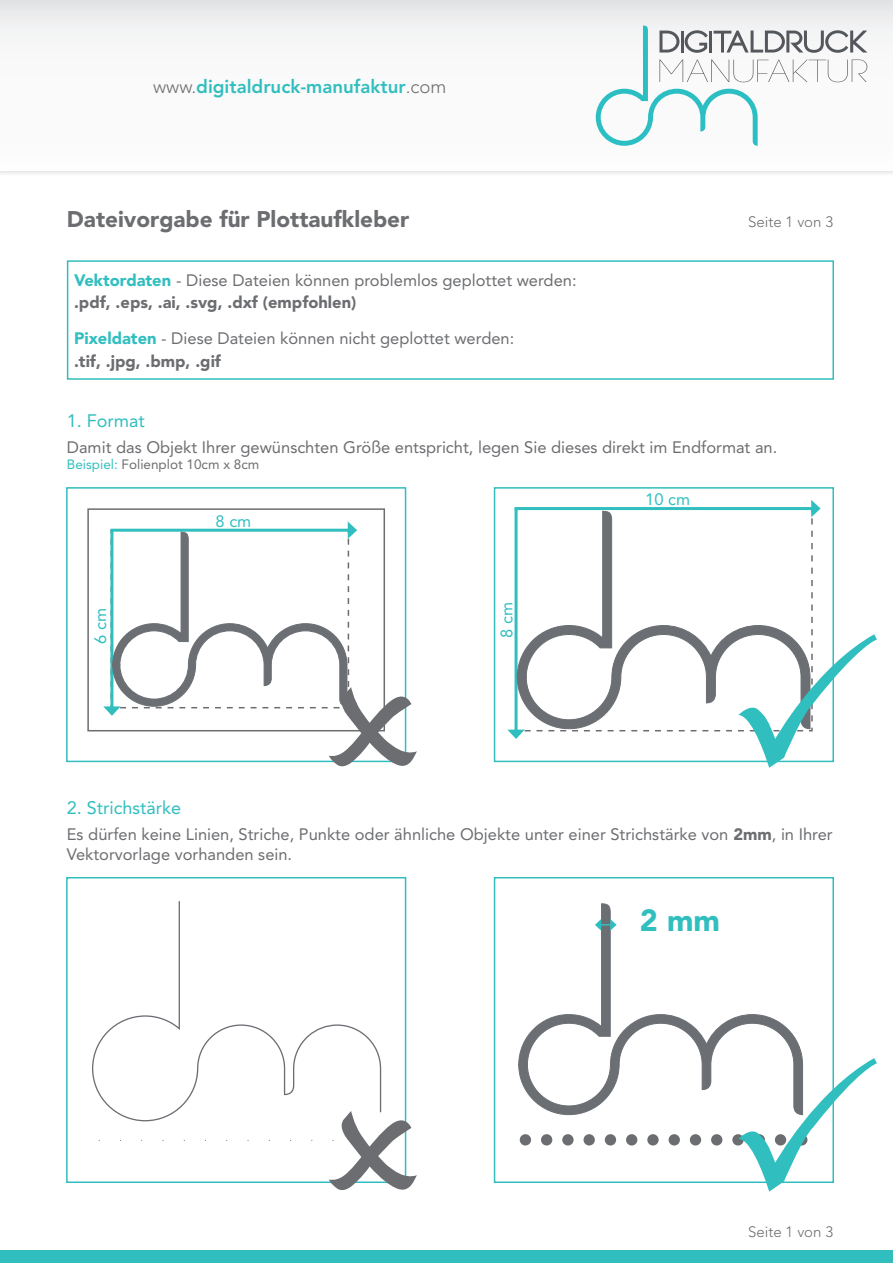
<style>
.page{position:relative;width:893px;height:1263px;background:#fff}
.page>*{position:absolute;margin:0;border:0;box-sizing:border-box;transform-origin:0 0}
.t1{font:900 30.45px "Avenir LT Std";color:#31bebf}
.t2{font:900 22.5px "Avenir LT Std";color:#6c6d70}
.t3{font:800 18.6px "Avenir LT Std";color:#31bebf}
.t4{font:18px "Avenir LT Std";color:#31bebf}
.t5{font:16.5px/22.5px "Avenir LT Std";color:#6c6d70}
.t6{font:16.5px "Avenir LT Std";color:#31bebf}
.t7{font:300 15px "Avenir LT Std";color:#6c6d70}
.t8{font:13.5px "Avenir LT Std";color:#6c6d70}
.s1{font-weight:300;color:#6c6d70}
.s2{font-weight:900;color:#31bebf}
.s3{font-weight:900}
.s4{color:#31bebf}
</style>
<div class="page">
<div style="left:66px;top:487px;width:340px;height:275px;border:2px solid #31bebf"></div>
<div style="left:87px;top:508px;width:298px;height:223px;border:2px solid #6c6d70"></div>
<div style="left:0;top:0;width:893px;height:177px;background:#f4f4f4"></div>
<div style="left:0;top:0;width:893px;height:171px;background:linear-gradient(to bottom,#eeeff0,#fff)"></div>
<svg style="left:596px;top:26px;width:271px;height:120px"></svg>
<div style="left:0;top:1250px;width:893px;height:13px;background:#31bebf"></div>
<div style="left:494px;top:487px;width:340px;height:275px;border:2px solid #31bebf"></div>
<div style="left:66px;top:877px;width:340px;height:306px;border:2px solid #31bebf"></div>
<div style="left:494px;top:877px;width:340px;height:306px;border:2px solid #31bebf"></div>
<div style="left:67px;top:260px;width:767px;height:120px;border:2px solid #31bebf"></div>
<svg style="left:103px;top:521px;width:314px;height:246px"></svg>
<svg style="left:507px;top:500px;width:370px;height:268px"></svg>
<svg style="left:518px;top:903px;width:285px;height:213px"></svg>
<div style="left:732px;top:1134px;width:12px;height:11px;background:#6c6d70;border-radius:50%"></div>
<div style="left:520px;top:1134px;width:11px;height:11px;background:#6c6d70;border-radius:50%"></div>
<div style="left:605px;top:1134px;width:11px;height:11px;background:#6c6d70;border-radius:50%"></div>
<div style="left:562px;top:1134px;width:12px;height:11px;background:#6c6d70;border-radius:50%"></div>
<div style="left:711px;top:1134px;width:11px;height:11px;background:#6c6d70;border-radius:50%"></div>
<div style="left:647px;top:1134px;width:12px;height:11px;background:#6c6d70;border-radius:50%"></div>
<div style="left:541px;top:1134px;width:11px;height:11px;background:#6c6d70;border-radius:50%"></div>
<div style="left:690px;top:1134px;width:11px;height:11px;background:#6c6d70;border-radius:50%"></div>
<div style="left:626px;top:1134px;width:11px;height:11px;background:#6c6d70;border-radius:50%"></div>
<div style="left:583px;top:1134px;width:12px;height:11px;background:#6c6d70;border-radius:50%"></div>
<div style="left:669px;top:1134px;width:11px;height:11px;background:#6c6d70;border-radius:50%"></div>
<svg style="left:329px;top:1111px;width:88px;height:80px"></svg>
<svg style="left:738px;top:1058px;width:139px;height:134px"></svg>
<svg style="left:92px;top:901px;width:289px;height:220px"></svg>
<svg style="left:595px;top:919px;width:22px;height:12px"></svg>
<p class="t3" style="left:153px;top:75px;width:295px"><span class="s1">www.</span>digitaldruck-manufaktur<span class="s1">.com</span></p>
<h2 class="t2" style="left:67px;top:206px;width:344px">Dateivorgabe für Plottaufkleber</h2>
<p class="t5" style="left:74px;top:269px;width:504px"><span class="s2">Vektordaten</span> - Diese Dateien können problemlos geplottet werden: <span class="s3">.pdf, .eps, .ai, .svg, .dxf (empfohlen)</span></p>
<p class="t5" style="left:74px;top:327px;width:442px"><span class="s2">Pixeldaten</span> - Diese Dateien können nicht geplottet werden: <span class="s3">.tif, .jpg, .bmp, .gif</span></p>
<p class="t4" style="left:67px;top:411px;width:80px">1. Format</p>
<p class="t7" style="left:748px;top:213px;width:87px">Seite 1 von 3</p>
<p class="t5" style="left:67px;top:436px;width:712px">Damit das Objekt Ihrer gewünschten Größe entspricht, legen Sie dieses direkt im Endformat an.</p>
<p class="t8" style="left:67px;top:457px;width:194px"><span class="s4">Beispiel:</span> Folienplot 10cm x 8cm</p>
<p class="t6" style="left:216px;top:512px;width:37px">8 cm</p>
<p class="t6" style="left:91px;top:644px;width:37px;rotate:-90deg">6 cm</p>
<p class="t6" style="left:497px;top:638px;width:37px;rotate:-90deg">8 cm</p>
<p class="t4" style="left:67px;top:797px;width:116px">2. Strichstärke</p>
<p class="t6" style="left:645px;top:489px;width:46px">10 cm</p>
<p class="t5" style="left:67px;top:824px;width:767px;line-height:19.8px">Es dürfen keine Linien, Striche, Punkte oder ähnliche Objekte unter einer Strichstärke von <span class="s3">2mm</span>, in Ihrer<br>Vektorvorlage vorhanden sein.</p>
<h1 class="t1" style="left:640px;top:902px;width:81px">2 mm</h1>
<p class="t7" style="left:748px;top:1223px;width:87px">Seite 1 von 3</p>
</div>
